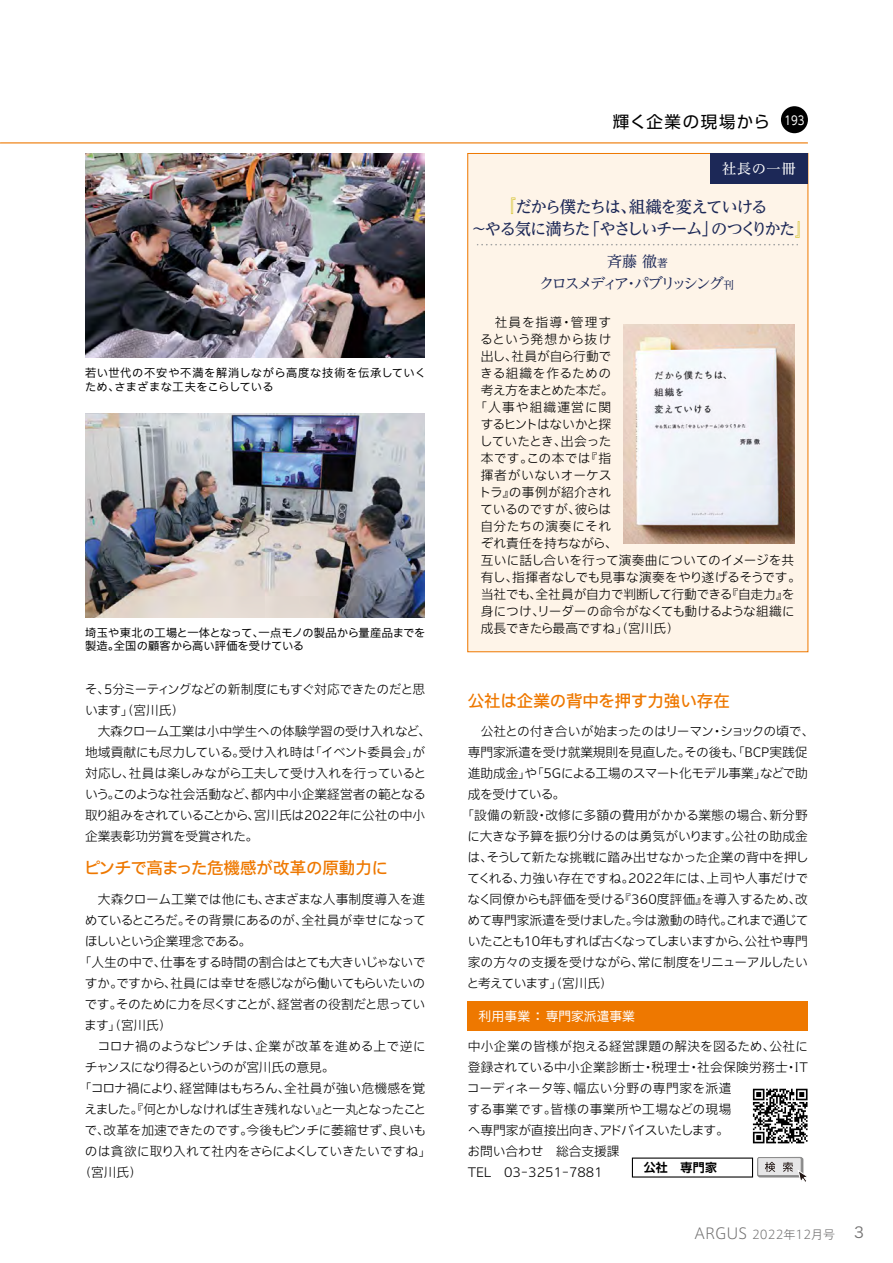
<style>
.page{position:relative;width:893px;height:1263px;background:#fff}
.page>*{position:absolute;margin:0;border:0;box-sizing:border-box;transform-origin:0 0}
.t1{font:500 16.5px/22.5px "UD Reimin Pro";letter-spacing:-.085em;color:#1c2857}
.t2{font:500 16.5px "Iwa UCDA Goth Std";letter-spacing:-.01em;color:#ee7800}
.t3{font:16.5px "UD Shin Go Pro";letter-spacing:.09em;color:#000}
.t4{font:15px "UD Reimin Pro";letter-spacing:-.15em;color:#1c2857}
.t5{font:15px "Hira Kaku Pro W3";color:#727171}
.t6{font:14.25px "Hiragino UD Serif Std W4";letter-spacing:.045em;color:#fff}
.t7{font:300 12.75px/21px "Iwa UCDA Goth Std";letter-spacing:-.015em;color:#000}
.t8{font:300 12.75px "Iwa UCDA Goth Std";letter-spacing:-.035em;color:#000}
.t9{font:300 12.75px "Iwa UCDA Goth Std";letter-spacing:-.045em;color:#000}
.t10{font:300 12.75px "Iwa UCDA Goth Std";letter-spacing:.025em;color:#000}
.t11{font:300 12.75px "Iwa UCDA Goth Std";letter-spacing:-.08em;color:#000}
.t12{font:300 12.75px "Iwa UCDA Goth Std";letter-spacing:-.06em;color:#000}
.t13{font:300 12.75px "Iwa UCDA Goth Std";letter-spacing:.01em;color:#000}
.t14{font:300 12.75px "Iwa UCDA Goth Std";letter-spacing:-.07em;color:#000}
.t15{font:300 12.75px "Iwa UCDA Goth Std";letter-spacing:.015em;color:#000}
.t16{font:300 12.75px "Iwa UCDA Goth Std";letter-spacing:.005em;color:#000}
.t17{font:300 12.75px "Iwa UCDA Goth Std";letter-spacing:-.075em;color:#000}
.t18{font:100 12.75px "Iwa UCDA Goth Std";color:#fff}
.t19{font:300 12.75px "Iwa UCDA Goth Std";letter-spacing:-.05em;color:#000}
.t20{font:300 12.75px "Iwa UCDA Goth Std";letter-spacing:.02em;color:#000}
.t21{font:300 12.75px "Iwa UCDA Goth Std";letter-spacing:.08em;color:#000}
.t22{font:300 12.75px "Iwa UCDA Goth Std";letter-spacing:.085em;color:#000}
.t23{font:300 12.75px "Iwa UCDA Goth Std";letter-spacing:.04em;color:#000}
.t24{font:300 12.75px "Iwa UCDA Goth Std";letter-spacing:.03em;color:#000}
.t25{font:12px "Axis Basic Std N L";color:#727171}
.t26{font:700 12px "UD Shin Go Pro De";color:#000}
.t27{font:100 11.25px/13.5px "Iwa UCDA Goth Std";letter-spacing:.02em;color:#000}
.t28{font:100 11.25px/13.5px "Iwa UCDA Goth Std";letter-spacing:.045em;color:#000}
.s1{font-size:18px;color:#cab600}
.s2{font-size:10.8px}
.s3{font-size:15px}
</style>
<div class="page">
<hr style="left:0;top:143px;width:808px;height:1px;background:#ee7800">
<div style="left:468px;top:153px;width:340px;height:499px;background:#fef4e8"></div>
<div style="left:710px;top:153px;width:98px;height:30px;background:#1c2857"></div>
<div style="left:468px;top:1002px;width:340px;height:29px;background:#ee7800"></div>
<svg style="left:477px;top:244px;width:321px;height:1px"></svg>
<img style="left:85px;top:153px;width:340px;height:205px">
<img style="left:85px;top:413px;width:340px;height:204px">
<img style="left:623px;top:324px;width:171px;height:219px">
<div style="left:781px;top:106px;width:27px;height:27px;background:#000;border-radius:50%"></div>
<div style="left:757px;top:1157px;width:46px;height:20px;border:2px solid #8a8a8a;border-radius:2px"></div>
<div style="left:758px;top:1157px;width:43px;height:19px;background:#e6e6e7"></div>
<div style="left:757px;top:1157px;width:45px;height:19px;border:1px solid #8a8a8a"></div>
<svg style="left:765px;top:1162px;width:10px;height:10px"></svg>
<svg style="left:783px;top:1162px;width:24px;height:20px"></svg>
<svg style="left:752px;top:1088px;width:56px;height:56px"></svg>
<svg style="left:753px;top:1089px;width:54px;height:54px"></svg>
<p class="t28" style="left:85px;top:365px;width:342px">若い世代の不安や不満を解消しながら高度な技術を伝承していくため、さまざまな工夫をこらしている</p>
<p class="t27" style="left:85px;top:625px;width:342px">埼玉や東北の工場と一体となって、一点モノの製品から量産品までを製造。全国の顧客から高い評価を受けている</p>
<p class="t7" style="left:85px;top:678px;width:348px">そ、5分ミーティングなどの新制度にもすぐ対応できたのだと思います」（宮川氏）<br>　大森クローム工業は小中学生への体験学習の受け入れなど、地域貢献にも尽力している。受け入れ時は「イベント委員会」が対応し、社員は楽しみながら工夫して受け入れを行っているという。このような社会活動など、都内中小企業経営者の範となる取り組みをされていることから、宮川氏は2022年に公社の中小企業表彰功労賞を受賞された。</p>
<p class="t2" style="left:84px;top:856px;width:306px">ピンチで高まった危機感が改革の原動力に</p>
<p class="t7" style="left:85px;top:888px;width:342px">　大森クローム工業では他にも、さまざまな人事制度導入を進</p>
<p class="t9" style="left:85px;top:911px;width:342px">めているところだ。その背景にあるのが、全社員が幸せになって</p>
<p class="t17" style="left:85px;top:932px;width:168px">ほしいという企業理念である。</p>
<p class="t9" style="left:79px;top:953px;width:348px">「人生の中で、仕事をする時間の割合はとても大きいじゃないで</p>
<p class="t8" style="left:85px;top:974px;width:342px">すか。ですから、社員には幸せを感じながら働いてもらいたいの</p>
<p class="t8" style="left:85px;top:995px;width:342px">です。そのために力を尽くすことが、経営者の役割だと思ってい</p>
<p class="t7" style="left:84px;top:1014px;width:89px">ます」（宮川氏）</p>
<p class="t10" style="left:85px;top:1037px;width:342px">　コロナ禍のようなピンチは、企業が改革を進める上で逆に</p>
<p class="t12" style="left:85px;top:1058px;width:251px">チャンスになり得るというのが宮川氏の意見。</p>
<p class="t7" style="left:79px;top:1077px;width:348px">「コロナ禍により、経営陣はもちろん、全社員が強い危機感を覚</p>
<p class="t14" style="left:85px;top:1100px;width:343px">えました。『何とかしなければ生き残れない』と一丸となったこと</p>
<p class="t7" style="left:85px;top:1119px;width:343px">で、改革を加速できたのです。今後もピンチに萎縮せず、良いも</p>
<p class="t7" style="left:85px;top:1140px;width:348px">のは貪欲に取り入れて社内をさらによくしていきたいですね」</p>
<p class="t7" style="left:79px;top:1161px;width:64px">（宮川氏）</p>
<p class="t3" style="left:613px;top:109px;width:193px">輝く企業の現場から <sup>193</sup></p>
<p class="t6" style="left:722px;top:158px;width:75px">社長の一冊</p>
<p class="t1" style="left:471px;top:195px;width:340px;text-indent:31px"><span class="s1">『</span>だから僕たちは、組織を変えていける<br>～やる気に満ちた「やさしいチーム」のつくりかた<span class="s1">』</span></p>
<p class="t4" style="left:539px;top:271px;width:197px">クロスメディア・パブリッシング<span class="s2">刊</span></p>
<p class="t4" style="left:607px;top:249px;width:62px">斉藤 徹<span class="s2">著</span></p>
<p class="t21" style="left:481px;top:313px;width:132px">　社員を指導・管理す</p>
<p class="t10" style="left:480px;top:330px;width:133px">るという発想から抜け</p>
<p class="t7" style="left:481px;top:345px;width:132px">出し、社員が自ら行動で</p>
<p class="t10" style="left:480px;top:364px;width:132px">きる組織を作るための</p>
<p class="t19" style="left:481px;top:381px;width:134px">考え方をまとめた本だ。</p>
<p class="t22" style="left:474px;top:398px;width:138px">「人事や組織運営に関</p>
<p class="t11" style="left:481px;top:415px;width:132px">するヒントはないかと探</p>
<p class="t8" style="left:480px;top:432px;width:133px">していたとき、出会った</p>
<p class="t10" style="left:481px;top:449px;width:132px">本です。この本では『指</p>
<p class="t23" style="left:481px;top:466px;width:132px">揮者がいないオーケス</p>
<p class="t20" style="left:479px;top:483px;width:134px">トラ』の事例が紹介され</p>
<p class="t8" style="left:480px;top:500px;width:132px">ているのですが、彼らは</p>
<p class="t24" style="left:480px;top:517px;width:132px">自分たちの演奏にそれ</p>
<p class="t7" style="left:481px;top:532px;width:138px">ぞれ責任を持ちながら、</p>
<p class="t7" style="left:481px;top:549px;width:315px">互いに話し合いを行って演奏曲についてのイメージを共</p>
<p class="t7" style="left:481px;top:566px;width:321px">有し、指揮者なしでも見事な演奏をやり遂げるそうです。</p>
<p class="t7" style="left:481px;top:583px;width:315px">当社でも、全社員が自力で判断して行動できる『自走力』を</p>
<p class="t16" style="left:481px;top:603px;width:316px">身につけ、リーダーの命令がなくても動けるような組織に</p>
<p class="t8" style="left:481px;top:620px;width:200px">成長できたら最高ですね」（宮川氏）</p>
<p class="t2" style="left:468px;top:689px;width:264px">公社は企業の背中を押す力強い存在</p>
<p class="t8" style="left:468px;top:722px;width:348px">　公社との付き合いが始まったのはリーマン・ショックの頃で、</p>
<p class="t7" style="left:468px;top:741px;width:341px">専門家派遣を受け就業規則を見直した。その後も、「BCP実践促</p>
<p class="t7" style="left:468px;top:762px;width:342px">進助成金」や「5Gによる工場のスマート化モデル事業」などで助</p>
<p class="t9" style="left:468px;top:785px;width:99px">成を受けている。</p>
<p class="t15" style="left:462px;top:806px;width:348px">「設備の新設・改修に多額の費用がかかる業態の場合、新分野</p>
<p class="t7" style="left:468px;top:825px;width:342px">に大きな予算を振り分けるのは勇気がいります。公社の助成金</p>
<p class="t7" style="left:468px;top:846px;width:343px">は、そうして新たな挑戦に踏み出せなかった企業の背中を押し</p>
<p class="t13" style="left:467px;top:869px;width:342px">てくれる、力強い存在ですね。2022年には、上司や人事だけで</p>
<p class="t7" style="left:468px;top:888px;width:342px">なく同僚からも評価を受ける『360度評価』を導入するため、改</p>
<p class="t7" style="left:467px;top:909px;width:342px">めて専門家派遣を受けました。今は激動の時代。これまで通じて</p>
<p class="t11" style="left:468px;top:932px;width:342px">いたことも10年もすれば古くなってしまいますから、公社や専門</p>
<p class="t7" style="left:468px;top:951px;width:342px">家の方々の支援を受けながら、常に制度をリニューアルしたい</p>
<p class="t12" style="left:466px;top:974px;width:148px">と考えています」（宮川氏）</p>
<p class="t18" style="left:478px;top:1007px;width:158px">利用事業 ： 専門家派遣事業</p>
<p class="t7" style="left:467px;top:1035px;width:343px">中小企業の皆様が抱える経営課題の解決を図るため、公社に登録されている中小企業診断士・税理士・社会保険労務士・ITコーディネータ等、幅広い分野の専門家を派遣<br>する事業です。皆様の事業所や工場などの現場<br>へ専門家が直接出向き、アドバイスいたします。<br>お問い合わせ　総合支援課　<br>TEL 03-3251-7881</p>
<p class="t26" style="left:644px;top:1158px;width:75px">公社　専門家</p>
<p class="t25" style="left:694px;top:1225px;width:142px"><span class="s3">ARGUS</span> 2022年12月号</p>
<p class="t5" style="left:854px;top:1219px;width:11px">3</p>
</div>
